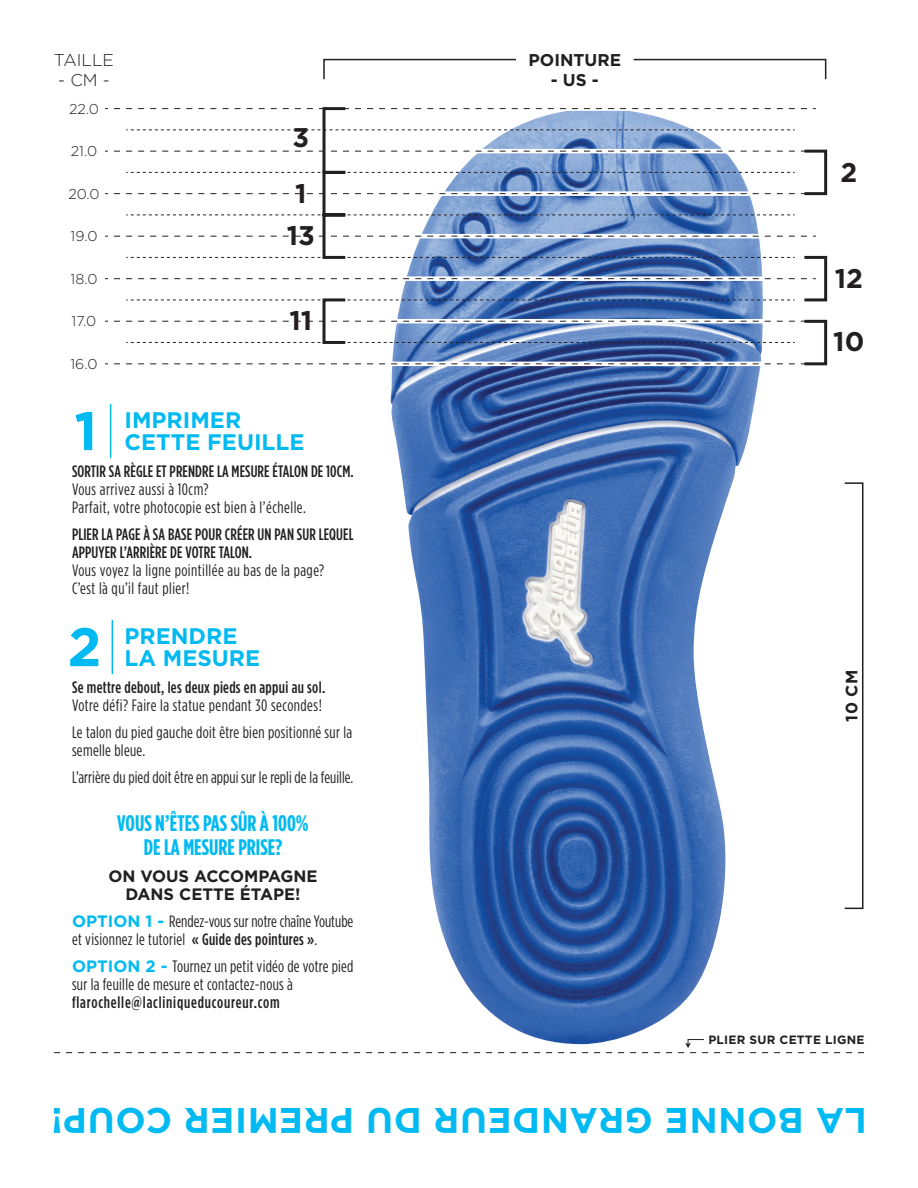
<style>
.page{position:relative;width:918px;height:1188px;background:#fff}
.page>*{position:absolute;margin:0;border:0;box-sizing:border-box;transform-origin:0 0}
.t1{font:700 54.3px "Gotham";color:#00baf1}
.t2{font:700 35.55px "Gotham";letter-spacing:.02em;color:#00baf1}
.t3{font:700 27px/55.5px "Gotham";color:#231f20}
.t4{font:700 22.5px/24px "Gotham Condensed";color:#00baf1;text-align:center}
.t5{font:700 22.5px/22.5px "Gotham";color:#00baf1}
.t6{font:700 17.1px "Gotham";color:#231f20}
.t7{font:300 17.1px "Gotham";color:#231f20}
.t8{font:16.5px/18px "Gotham Condensed";letter-spacing:.02em;color:#231f20}
.t9{font:500 16.5px/18px "Gotham Condensed";letter-spacing:.01em;color:#231f20}
.t10{font:16.5px/18px "Gotham Condensed";color:#231f20}
.t11{font:700 16.5px/18px "Gotham";color:#231f20;text-align:center}
.t12{font:500 16.5px "Gotham Condensed";letter-spacing:.05em;color:#231f20}
.t13{font:300 14.25px "Gotham";color:#231f20}
.t14{font:700 12px "Gotham";letter-spacing:.02em;color:#231f20}
.s1{font-family:"Gotham";font-weight:700;color:#00baf1}
.s2{font-weight:500}
</style>
<div class="page">
<img style="left:389px;top:111px;width:377px;height:928px">
<svg style="left:105px;top:362px;width:711px;height:4px"></svg>
<svg style="left:105px;top:319px;width:711px;height:4px"></svg>
<svg style="left:105px;top:276px;width:711px;height:5px"></svg>
<svg style="left:105px;top:149px;width:711px;height:4px"></svg>
<svg style="left:105px;top:107px;width:711px;height:4px"></svg>
<svg style="left:105px;top:363px;width:698px;height:1px"></svg>
<svg style="left:114px;top:321px;width:689px;height:1px"></svg>
<svg style="left:105px;top:278px;width:698px;height:1px"></svg>
<svg style="left:114px;top:151px;width:689px;height:1px"></svg>
<svg style="left:105px;top:108px;width:702px;height:1px"></svg>
<svg style="left:126px;top:342px;width:669px;height:1px"></svg>
<svg style="left:126px;top:300px;width:669px;height:1px"></svg>
<svg style="left:126px;top:130px;width:669px;height:1px"></svg>
<div style="left:803px;top:320px;width:24px;height:45px;border:3px solid #231f20"></div>
<div style="left:803px;top:256px;width:24px;height:45px;border:3px solid #231f20"></div>
<div style="left:803px;top:150px;width:24px;height:45px;border:3px solid #231f20"></div>
<div style="left:323px;top:107px;width:24px;height:67px;border:3px solid #231f20"></div>
<svg style="left:633px;top:58px;width:194px;height:22px"></svg>
<svg style="left:323px;top:58px;width:193px;height:22px"></svg>
<svg style="left:105px;top:169px;width:711px;height:91px"></svg>
<div style="left:323px;top:298px;width:24px;height:46px;border:3px solid #231f20"></div>
<svg style="left:54px;top:1039px;width:810px;height:14px"></svg>
<div style="left:844px;top:482px;width:19px;height:427px;border:2px solid #211e1e"></div>
<hr style="left:112px;top:620px;width:1px;height:54px;background:#00baf1">
<hr style="left:110px;top:404px;width:1px;height:54px;background:#00baf1">
<p class="t7" style="left:54px;top:53px;width:62px">TAILLE</p>
<p class="t7" style="left:58px;top:74px;width:53px">- CM -</p>
<p class="t13" style="left:69px;top:103px;width:31px">22.0</p>
<p class="t13" style="left:71px;top:146px;width:28px">21.0</p>
<p class="t13" style="left:68px;top:188px;width:33px">20.0</p>
<p class="t13" style="left:71px;top:231px;width:28px">19.0</p>
<p class="t13" style="left:71px;top:274px;width:28px">18.0</p>
<p class="t13" style="left:72px;top:316px;width:26px">17.0</p>
<p class="t13" style="left:71px;top:359px;width:29px">16.0</p>
<h3 class="t3" style="left:293px;top:113px;width:18px">3<br>1</h3>
<h3 class="t3" style="left:287px;top:211px;width:30px">13</h3>
<h3 class="t3" style="left:290px;top:295px;width:24px">11</h3>
<h1 class="t1" style="left:74px;top:412px;width:24px">1</h1>
<h3 class="t5" style="left:125px;top:410px;width:181px">IMPRIMER<br>CETTE FEUILLE</h3>
<p class="t9" style="left:72px;top:462px;width:283px">SORTIR SA RÈGLE ET PRENDRE LA MESURE ÉTALON DE 10CM.</p>
<p class="t8" style="left:72px;top:481px;width:235px">Vous arrivez aussi à 10cm?<br>Parfait, votre photocopie est bien à l’échelle.</p>
<p class="t9" style="left:72px;top:525px;width:283px">PLIER LA PAGE À SA BASE POUR CRÉER UN PAN SUR LEQUEL<br>APPUYER L’ARRIÈRE DE VOTRE TALON.</p>
<p class="t8" style="left:72px;top:562px;width:254px">Vous voyez la ligne pointillée au bas de la page?<br>C’est là qu’il faut plier!</p>
<h3 class="t5" style="left:125px;top:626px;width:137px">PRENDRE<br>LA MESURE</h3>
<p class="t9" style="left:72px;top:678px;width:255px">Se mettre debout, les deux pieds en appui au sol.</p>
<p class="t8" style="left:72px;top:693px;width:282px;line-height:27px">Votre défi? Faire la statue pendant 30 secondes!<br>Le talon du pied gauche doit être bien positionné sur la</p>
<p class="t8" style="left:72px;top:738px;width:283px;line-height:27px">semelle bleue.<br>L’arrière du pied doit être en appui sur le repli de la feuille.</p>
<h3 class="t4" style="left:117px;top:813px;width:193px">VOUS N’ÊTES PAS SÛR À 100%<br>DE LA MESURE PRISE?</h3>
<p class="t11" style="left:108px;top:869px;width:211px">ON VOUS ACCOMPAGNE<br>DANS CETTE ÉTAPE!</p>
<p class="t10" style="left:72px;top:913px;width:283px"><span class="s1">OPTION 1 -</span> Rendez-vous sur notre chaîne Youtube et visionnez le tutoriel <span class="s2">« Guide des pointures »</span>.</p>
<p class="t8" style="left:72px;top:958px;width:283px"><span class="s1">OPTION 2 -</span> Tournez un petit vidéo de votre pied sur la feuille de mesure et contactez-nous à</p>
<p class="t12" style="left:72px;top:993px;width:209px">flarochelle@lacliniqueducoureur.com</p>
<h1 class="t1" style="left:68px;top:628px;width:35px">2</h1>
<p class="t6" style="left:528px;top:53px;width:94px">POINTURE</p>
<p class="t6" style="left:551px;top:74px;width:49px">- US -</p>
<h3 class="t3" style="left:840px;top:147px;width:18px">2</h3>
<h3 class="t3" style="left:835px;top:253px;width:30px">12</h3>
<h3 class="t3" style="left:833px;top:316px;width:33px">10</h3>
<p class="t11" style="left:844px;top:722px;width:53px;rotate:-90deg">10 CM</p>
<p class="t14" style="left:708px;top:1036px;width:158px">PLIER SUR CETTE LIGNE</p>
<h2 class="t2" style="left:867px;top:1134px;width:817px;rotate:-180deg">LA BONNE GRANDEUR DU PREMIER COUP!</h2>
</div>
